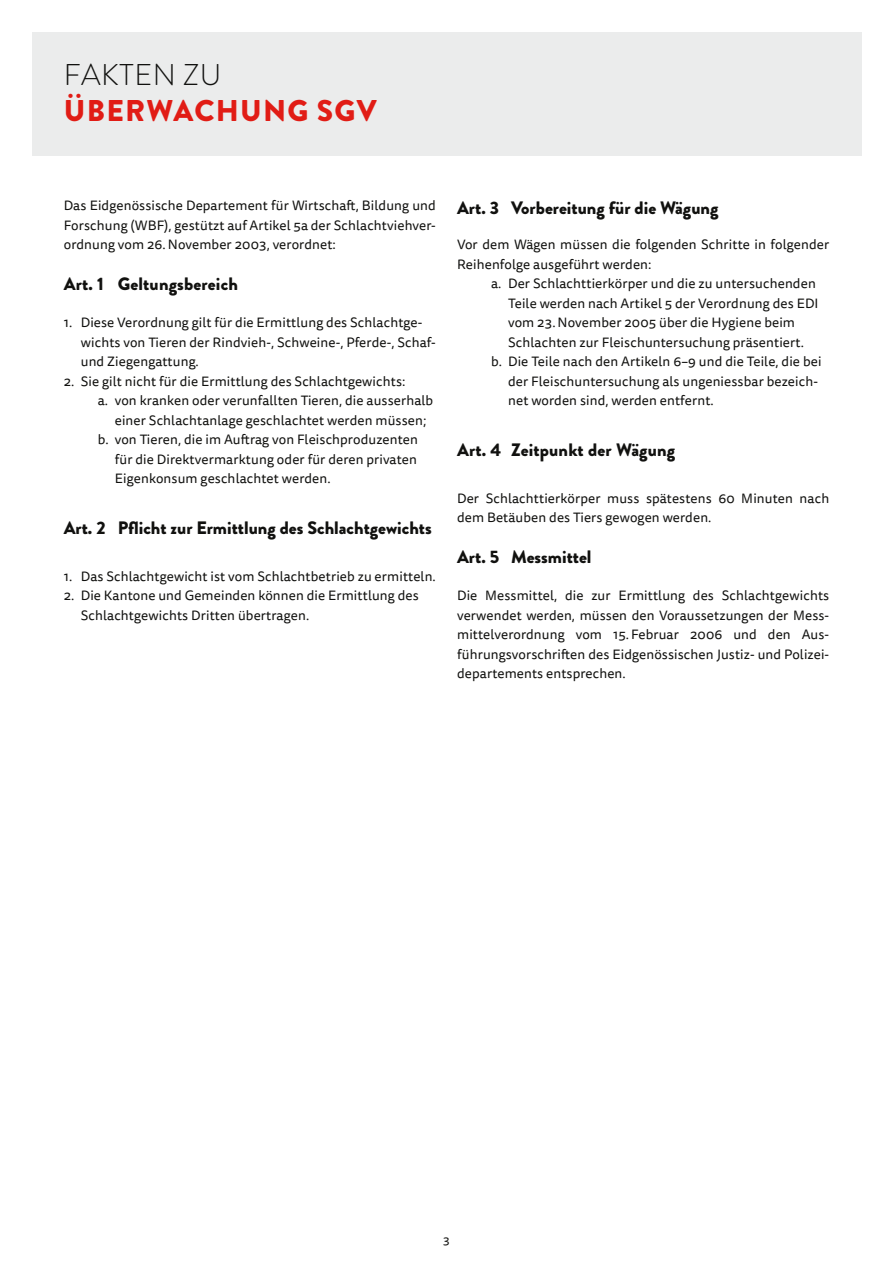
<style>
.page{position:relative;width:893px;height:1263px;background:#fff}
.page>*{position:absolute;margin:0;border:0;box-sizing:border-box;transform-origin:0 0}
.t1{font:900 30px "Brandon Grotesque";letter-spacing:.04em;color:#e11c15}
.t2{font:300 30px "Brandon Grotesque";letter-spacing:.02em;color:#11110f}
.t3{font:900 18px "Brandon Grotesque";color:#11110f}
.t4{font:13.5px/19.5px "Tisa Sans Pro";letter-spacing:.01em;color:#11110f}
.t5{font:12px "Tisa Sans Pro";color:#11110f}
</style>
<div class="page">
<div style="left:32px;top:32px;width:829px;height:123px;background:#ebecec"></div>
<h1 class="t2" style="left:64px;top:54px;width:159px">FAKTEN ZU</h1>
<h1 class="t1" style="left:64px;top:89px;width:314px">ÜBERWACHUNG SGV</h1>
<p class="t4" style="left:64px;top:196px;width:374px;text-align:justify">Das Eidgenössische Departement für Wirtschaft, Bildung und Forschung (WBF), gestützt auf Artikel 5a der Schlachtviehver&shy;ordnung vom 26.November 2003, verordnet:</p>
<h2 class="t3" style="left:64px;top:271px;width:176px">Art. 1 Geltungsbereich</h2>
<p class="t4" style="left:81px;top:313px;width:357px;text-indent:-17px">1. Diese Verordnung gilt für die Ermittlung des Schlachtge&shy;wichts von Tieren der Rindvieh-, Schweine-, Pferde-, Schaf&shy;und Ziegengattung.</p>
<p class="t4" style="left:64px;top:371px;width:343px">2. Sie gilt nicht für die Ermittlung des Schlachtgewichts:</p>
<p class="t4" style="left:98px;top:391px;width:337px">a. von kranken oder verunfallten Tieren, die ausserhalb</p>
<p class="t4" style="left:115px;top:410px;width:313px">einer Schlachtanlage geschlachtet werden müssen;</p>
<p class="t4" style="left:98px;top:430px;width:322px">b. von Tieren, die im Auftrag von Fleischproduzenten</p>
<p class="t4" style="left:115px;top:449px;width:303px">für die Direktvermarktung oder für deren privaten</p>
<p class="t4" style="left:115px;top:469px;width:217px">Eigenkonsum geschlachtet werden.</p>
<h2 class="t3" style="left:64px;top:515px;width:369px">Art. 2 Pflicht zur Ermittlung des Schlachtgewichts</h2>
<p class="t4" style="left:64px;top:566px;width:374px">1. Das Schlachtgewicht ist vom Schlachtbetrieb zu ermitteln.</p>
<p class="t4" style="left:81px;top:586px;width:339px;text-indent:-17px">2. Die Kantone und Gemeinden können die Ermittlung des<br>Schlachtgewichts Dritten übertragen.</p>
<h2 class="t3" style="left:457px;top:195px;width:263px">Art. 3 Vorbereitung für die Wägung</h2>
<p class="t4" style="left:457px;top:235px;width:374px">Vor dem Wägen müssen die folgenden Schritte in folgender<br>Reihenfolge ausgeführt werden:</p>
<p class="t4" style="left:491px;top:274px;width:326px">a. Der Schlachttierkörper und die zu untersuchenden</p>
<p class="t4" style="left:508px;top:293px;width:312px">Teile werden nach Artikel 5 der Verordnung des EDI</p>
<p class="t4" style="left:508px;top:313px;width:288px">vom 23.November 2005 über die Hygiene beim</p>
<p class="t4" style="left:508px;top:332px;width:297px">Schlachten zur Fleischuntersuchung präsentiert.</p>
<p class="t4" style="left:491px;top:352px;width:332px">b. Die Teile nach den Artikeln 6–9 und die Teile, die bei</p>
<p class="t4" style="left:508px;top:371px;width:311px">der Fleischuntersuchung als ungeniessbar bezeich-</p>
<p class="t4" style="left:508px;top:391px;width:207px">net worden sind, werden entfernt.</p>
<h2 class="t3" style="left:457px;top:437px;width:220px">Art. 4 Zeitpunkt der Wägung</h2>
<p class="t4" style="left:457px;top:488px;width:374px">Der Schlachttierkörper muss spätestens 60 Minuten nach dem Betäuben des Tiers gewogen werden.</p>
<h2 class="t3" style="left:457px;top:544px;width:136px">Art. 5 Messmittel</h2>
<p class="t4" style="left:457px;top:586px;width:374px;text-align:justify">Die Messmittel, die zur Ermittlung des Schlachtgewichts verwendet werden, müssen den Voraussetzungen der Mess&shy;mittelverordnung vom 15. Februar 2006 und den Aus&shy;führungsvorschriften des Eidgenössischen Justiz- und Polizei&shy;departements entsprechen.</p>
<p class="t5" style="left:443px;top:1231px;width:8px">3</p>
</div>
